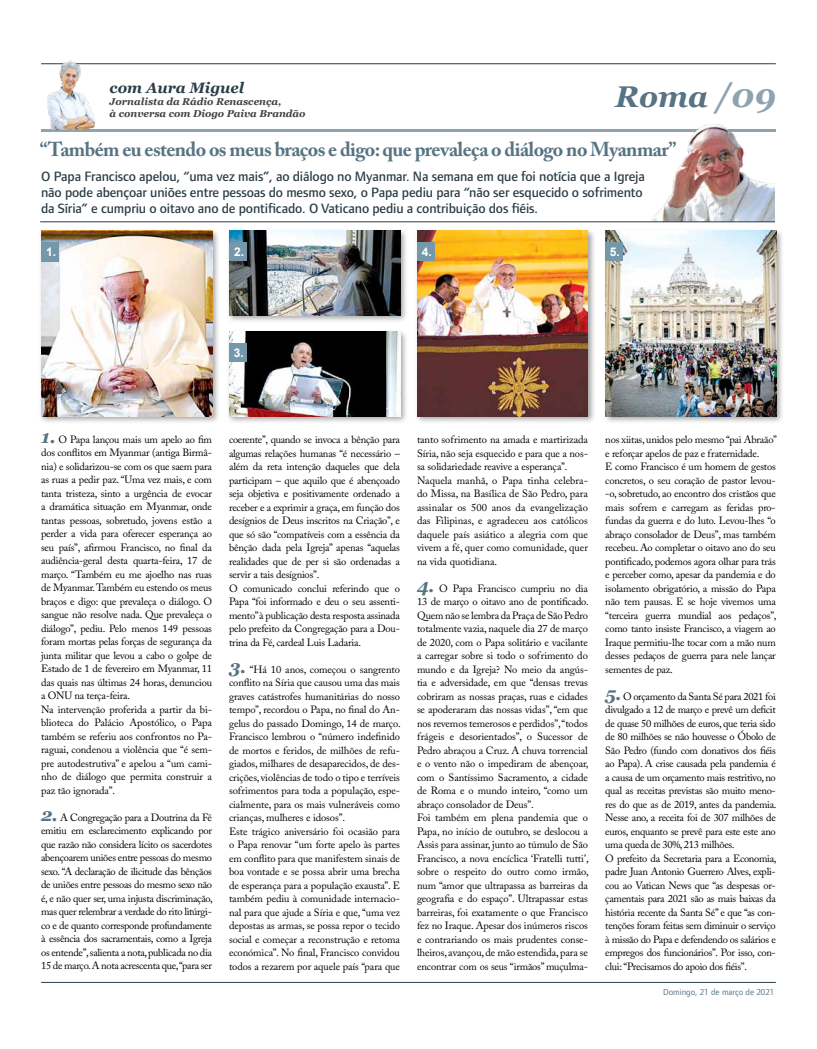
<style>
.page{position:relative;width:817px;height:1049px;background:#fff}
.page>*{position:absolute;margin:0;border:0;box-sizing:border-box;transform-origin:0 0}
.t1{font:italic 700 30px "Georgia";color:#577483}
.t2{font:700 20px "Adobe Caslon Pro";letter-spacing:-.03em;color:#577483}
.t3{font:italic 700 15px "Georgia";color:#2a3d47}
.t4{font:500 14px/16px "Foundry Form Sans";letter-spacing:-.01em;color:#2a3d47}
.t5{font:700 12px "Arial";color:#fff}
.t6{font:10.5px/13.5px "Adobe Caslon Pro";letter-spacing:-.02em;color:#000}
.t7{font:10.5px/13.5px "Adobe Caslon Pro";color:#000}
.t8{font:italic 700 10px/12px "Georgia";color:#414042}
.t9{font:9px "Foundry Form Sans";color:#577483}
.s1{font-size:33px;color:#8ea3ae}
.s2{font-family:"Georgia";font-weight:700;font-style:italic;font-size:18.2px;color:#577483}
</style>
<div class="page">
<hr style="left:41px;top:64px;width:734px;height:1px;background:#2a3d47">
<hr style="left:41px;top:982px;width:734px;height:1px;background:#2a3d47">
<hr style="left:41px;top:129px;width:734px;height:3px;background:#8ea3ae">
<img style="left:41px;top:60px;width:72px;height:69px">
<div style="left:38px;top:228px;width:182px;height:197px;background:#000;opacity:.35"></div>
<img style="left:41px;top:231px;width:171px;height:185px">
<img style="left:605px;top:123px;width:169px;height:99px">
<div style="left:41px;top:242px;width:18px;height:19px;background:#7497a9"></div>
<div style="left:414px;top:228px;width:182px;height:197px;background:#000;opacity:.35"></div>
<img style="left:417px;top:231px;width:170px;height:185px">
<div style="left:602px;top:228px;width:182px;height:197px;background:#000;opacity:.35"></div>
<img style="left:605px;top:231px;width:171px;height:185px">
<div style="left:226px;top:228px;width:182px;height:96px;background:#000;opacity:.35"></div>
<img style="left:229px;top:231px;width:171px;height:84px">
<div style="left:226px;top:329px;width:182px;height:96px;background:#000;opacity:.35"></div>
<img style="left:229px;top:331px;width:171px;height:85px">
<div style="left:229px;top:242px;width:18px;height:19px;background:#7497a9"></div>
<div style="left:604px;top:242px;width:18px;height:19px;background:#7497a9"></div>
<div style="left:229px;top:343px;width:18px;height:19px;background:#7497a9"></div>
<div style="left:417px;top:242px;width:17px;height:18px;background:#7497a9"></div>
<hr style="left:40px;top:222px;width:734px;height:1px;background:#2a3d47">
<h3 class="t3" style="left:110px;top:77px;width:136px">com Aura Miguel</h3>
<p class="t8" style="left:110px;top:95px;width:197px">Jornalista da Rádio Renascença,<br>à conversa com Diogo Paiva Brandão</p>
<h1 class="t1" style="left:615px;top:74px;width:162px">Roma <span class="s1">/09</span></h1>
<h2 class="t2" style="left:40px;top:137px;width:638px">“Também eu estendo os meus braços e digo: que prevaleça o diálogo no Myanmar”</h2>
<p class="t4" style="left:41px;top:168px;width:605px">O Papa Francisco apelou, “uma vez mais”, ao diálogo no Myanmar. Na semana em que foi notícia que a Igreja não pode abençoar uniões entre pessoas do mesmo sexo, o Papa pediu para “não ser esquecido o sofrimento da Síria” e cumpriu o oitavo ano de pontificado. O Vaticano pediu a contribuição dos fiéis.</p>
<p class="t5" style="left:422px;top:243px;width:12px">4.</p>
<p class="t5" style="left:46px;top:244px;width:12px">1.</p>
<p class="t5" style="left:234px;top:244px;width:12px">2.</p>
<p class="t5" style="left:609px;top:244px;width:12px">5.</p>
<p class="t5" style="left:234px;top:345px;width:12px">3.</p>
<p class="t6" style="left:41px;top:432px;width:172px"><span class="s2">1.</span> O Papa lançou mais um apelo ao fim dos conflitos em Myanmar (antiga Birmâ&shy;nia) e solidarizou-se com os que saem para as ruas a pedir paz. “Uma vez mais, e com tanta tristeza, sinto a urgência de evocar a dramática situação em Myanmar, onde tantas pessoas, sobretudo, jovens estão a perder a vida para oferecer esperança ao seu país”, afirmou Francisco, no final da audiência-geral desta quarta-feira, 17 de março. “Também eu me ajoelho nas ruas de Myanmar. Também eu estendo os meus braços e digo: que prevaleça o diálogo. O sangue não resolve nada. Que prevaleça o diálogo”, pediu. Pelo menos 149 pessoas foram mortas pelas forças de segurança da junta militar que levou a cabo o golpe de Estado de 1 de fevereiro em Myanmar, 11 das quais nas últimas 24 horas, denunciou a ONU na terça-feira.<br>Na intervenção proferida a partir da bi&shy;blioteca do Palácio Apostólico, o Papa também se referiu aos confrontos no Pa&shy;raguai, condenou a violência que “é sem&shy;pre autodestrutiva” e apelou a “um cami&shy;nho de diálogo que permita construir a paz tão ignorada”.</p>
<p class="t6" style="left:41px;top:810px;width:173px;text-align:justify"><span class="s2">2.</span> A Congregação para a Doutrina da Fé emitiu em esclarecimento explicando por que razão não considera lícito os sacerdotes abençoarem uniões entre pessoas do mesmo sexo. “A declaração de ilicitude das bênçãos de uniões entre pessoas do mesmo sexo não é, e não quer ser, uma injusta discriminação, mas quer relembrar a verdade do rito litúrgi&shy;co e de quanto corresponde profundamente à essência dos sacramentais, como a Igreja os entende”, salienta a nota, publicada no dia 15 de março. A nota acrescenta que,“para ser</p>
<p class="t6" style="left:229px;top:433px;width:172px">coerente”, quando se invoca a bênção para algumas relações humanas “é necessário – além da reta intenção daqueles que dela participam – que aquilo que é abençoado seja objetiva e positivamente ordenado a receber e a exprimir a graça, em função dos desígnios de Deus inscritos na Criação”, e que só são “compatíveis com a essência da bênção dada pela Igreja” apenas “aquelas realidades que de per si são ordenadas a servir a tais desígnios”.<br>O comunicado conclui referindo que o Papa “foi informado e deu o seu assenti&shy;mento” à publicação desta resposta assinada pelo prefeito da Congregação para a Dou&shy;trina da Fé, cardeal Luis Ladaria.</p>
<p class="t6" style="left:229px;top:662px;width:173px"><span class="s2">3.</span> “Há 10 anos, começou o sangrento conflito na Síria que causou uma das mais graves catástrofes humanitárias do nosso tempo”, recordou o Papa, no final do An&shy;gelus do passado Domingo, 14 de março.<br>Francisco lembrou o “número indefinido de mortos e feridos, de milhões de refu&shy;giados, milhares de desaparecidos, de des&shy;crições, violências de todo o tipo e terríveis sofrimentos para toda a população, espe&shy;cialmente, para os mais vulneráveis como crianças, mulheres e idosos”.<br>Este trágico aniversário foi ocasião para o Papa renovar “um forte apelo às partes em conflito para que manifestem sinais de boa vontade e se possa abrir uma brecha de esperança para a população exausta”. E também pediu à comunidade internacio&shy;nal para que ajude a Síria e que, “uma vez depostas as armas, se possa repor o tecido social e começar a reconstrução e retoma económica”. No final, Francisco convidou todos a rezarem por aquele país “para que</p>
<p class="t7" style="left:417px;top:433px;width:172px">tanto sofrimento na amada e martirizada Síria, não seja esquecido e para que a nos&shy;sa solidariedade reavive a esperança”.<br>Naquela manhã, o Papa tinha celebra&shy;do Missa, na Basílica de São Pedro, para assinalar os 500 anos da evangelização das Filipinas, e agradeceu aos católicos daquele país asiático a alegria com que vivem a fé, quer como comunidade, quer na vida quotidiana.</p>
<p class="t6" style="left:417px;top:581px;width:173px"><span class="s2">4.</span> O Papa Francisco cumpriu no dia 13 de março o oitavo ano de pontificado.<br>Quem não se lembra da Praça de São Pedro totalmente vazia, naquele dia 27 de março de 2020, com o Papa solitário e vacilante a carregar sobre si todo o sofrimento do mundo e da Igreja? No meio da angús&shy;tia e adversidade, em que “densas trevas cobriram as nossas praças, ruas e cidades se apoderaram das nossas vidas”, “em que nos revemos temerosos e perdidos”, “todos frágeis e desorientados”, o Sucessor de Pedro abraçou a Cruz. A chuva torrencial e o vento não o impediram de abençoar, com o Santíssimo Sacramento, a cidade de Roma e o mundo inteiro, “como um abraço consolador de Deus”.<br>Foi também em plena pandemia que o Papa, no início de outubro, se deslocou a Assis para assinar, junto ao túmulo de São Francisco, a nova encíclica ‘Fratelli tutti’, sobre o respeito do outro como irmão, num “amor que ultrapassa as barreiras da geografia e do espaço”. Ultrapassar estas barreiras, foi exatamente o que Francisco fez no Iraque. Apesar dos inúmeros riscos e contrariando os mais prudentes conse&shy;lheiros, avançou, de mão estendida, para se encontrar com os seus “irmãos” muçulma-</p>
<p class="t6" style="left:605px;top:433px;width:173px">nos xiitas, unidos pelo mesmo “pai Abraão” e reforçar apelos de paz e fraternidade.<br>E como Francisco é um homem de gestos concretos, o seu coração de pastor levou--o, sobretudo, ao encontro dos cristãos que mais sofrem e carregam as feridas pro&shy;fundas da guerra e do luto. Levou-lhes “o abraço consolador de Deus”, mas também recebeu. Ao completar o oitavo ano do seu pontificado, podemos agora olhar para trás e perceber como, apesar da pandemia e do isolamento obrigatório, a missão do Papa não tem pausas. E se hoje vivemos uma “terceira guerra mundial aos pedaços”, como tanto insiste Francisco, a viagem ao Iraque permitiu-lhe tocar com a mão num desses pedaços de guerra para nele lançar sementes de paz.</p>
<p class="t6" style="left:605px;top:689px;width:173px"><span class="s2">5.</span> O orçamento da Santa Sé para 2021 foi divulgado a 12 de março e prevê um deficit de quase 50 milhões de euros, que teria sido de 80 milhões se não houvesse o Óbolo de São Pedro (fundo com donativos dos fiéis ao Papa). A crise causada pela pandemia é a causa de um orçamento mais restritivo, no qual as receitas previstas são muito meno&shy;res do que as de 2019, antes da pandemia.<br>Nesse ano, a receita foi de 307 milhões de euros, enquanto se prevê para este este ano uma queda de 30%, 213 milhões.<br>O prefeito da Secretaria para a Economia, padre Juan Antonio Guerrero Alves, expli&shy;cou ao Vatican News que “as despesas or&shy;çamentais para 2021 são as mais baixas da história recente da Santa Sé” e que “as con&shy;tenções foram feitas sem diminuir o serviço à missão do Papa e defendendo os salários e empregos dos funcionários”. Por isso, con&shy;clui: “Precisamos do apoio dos fiéis”.</p>
<p class="t9" style="left:663px;top:987px;width:113px">Domingo, 21 de março de 2021</p>
</div>
